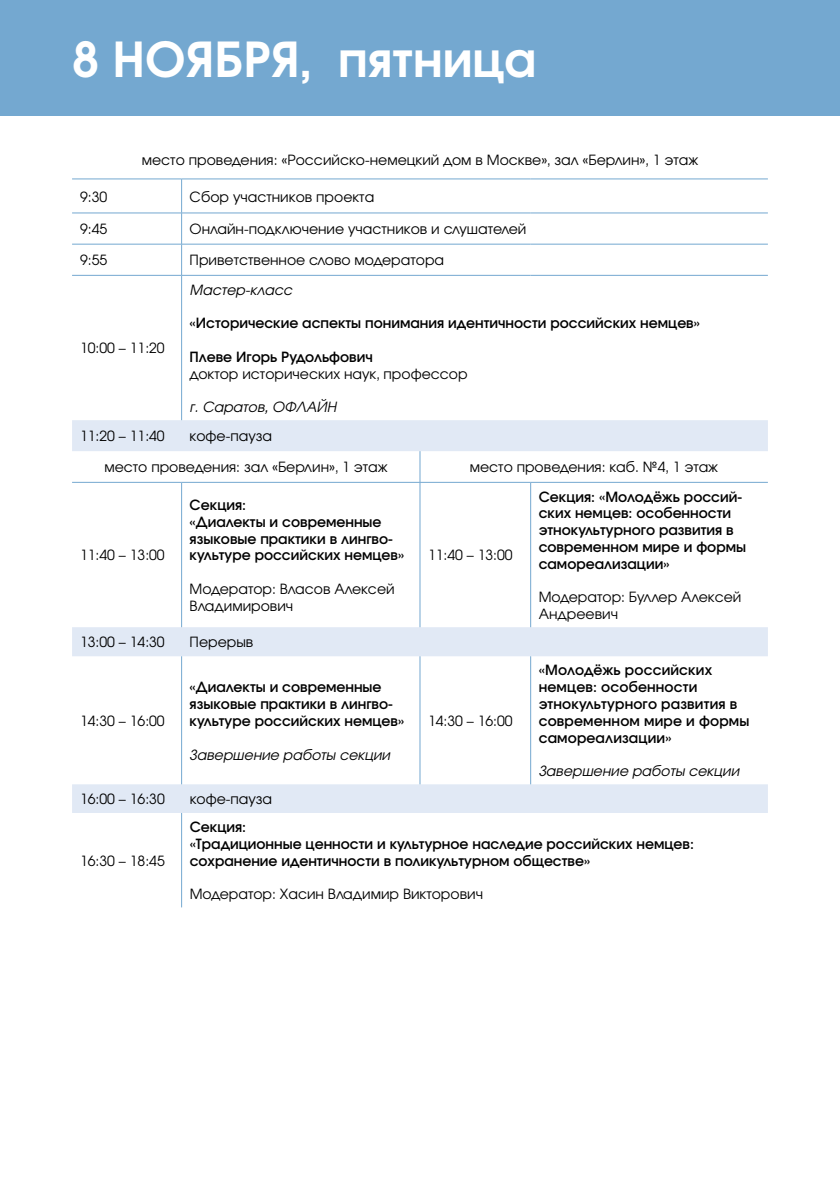
<style>
.page{position:relative;width:840px;height:1191px;background:#fff}
.page>*{position:absolute;margin:0;border:0;box-sizing:border-box;transform-origin:0 0}
.t1{font:700 48px "Involve";color:#fff}
.t2{font:600 14px/16.8px "Involve";color:#000}
.t3{font:14px/16.8px "Involve";color:#000}
.t4{font:italic 14px "Involve";color:#000}
</style>
<div class="page">
<div style="left:0;top:0;width:839px;height:115px;background:#74a8d0"></div>
<svg style="left:72px;top:420px;width:695px;height:393px"></svg>
<hr style="left:72px;top:179px;width:109px;height:1px;background:#74a8d0">
<hr style="left:181px;top:179px;width:239px;height:1px;background:#74a8d0">
<hr style="left:181px;top:179px;width:1px;height:34px;background:#74a8d0">
<hr style="left:420px;top:179px;width:110px;height:1px;background:#74a8d0">
<hr style="left:530px;top:179px;width:237px;height:1px;background:#74a8d0">
<hr style="left:72px;top:213px;width:109px;height:1px;background:#74a8d0">
<hr style="left:181px;top:213px;width:239px;height:1px;background:#74a8d0">
<hr style="left:181px;top:213px;width:1px;height:31px;background:#74a8d0">
<hr style="left:420px;top:213px;width:110px;height:1px;background:#74a8d0">
<hr style="left:530px;top:213px;width:237px;height:1px;background:#74a8d0">
<hr style="left:72px;top:244px;width:109px;height:1px;background:#74a8d0">
<hr style="left:181px;top:244px;width:239px;height:1px;background:#74a8d0">
<hr style="left:181px;top:244px;width:1px;height:31px;background:#74a8d0">
<hr style="left:420px;top:244px;width:110px;height:1px;background:#74a8d0">
<hr style="left:530px;top:244px;width:237px;height:1px;background:#74a8d0">
<hr style="left:72px;top:275px;width:109px;height:1px;background:#74a8d0">
<hr style="left:181px;top:275px;width:239px;height:1px;background:#74a8d0">
<hr style="left:181px;top:275px;width:1px;height:145px;background:#74a8d0">
<hr style="left:420px;top:275px;width:110px;height:1px;background:#74a8d0">
<hr style="left:530px;top:275px;width:237px;height:1px;background:#74a8d0">
<hr style="left:419px;top:451px;width:1px;height:31px;background:#74a8d0">
<hr style="left:72px;top:482px;width:109px;height:1px;background:#74a8d0">
<hr style="left:181px;top:482px;width:239px;height:1px;background:#74a8d0">
<hr style="left:181px;top:482px;width:1px;height:145px;background:#74a8d0">
<hr style="left:420px;top:482px;width:110px;height:1px;background:#74a8d0">
<hr style="left:419px;top:482px;width:1px;height:145px;background:#74a8d0">
<hr style="left:530px;top:482px;width:237px;height:1px;background:#74a8d0">
<hr style="left:530px;top:482px;width:1px;height:145px;background:#74a8d0">
<hr style="left:181px;top:656px;width:1px;height:128px;background:#74a8d0">
<hr style="left:419px;top:656px;width:1px;height:128px;background:#74a8d0">
<hr style="left:530px;top:656px;width:1px;height:128px;background:#74a8d0">
<hr style="left:181px;top:813px;width:1px;height:94px;background:#74a8d0">
<h1 class="t1" style="left:72px;top:27px;width:465px">8 НОЯБРЯ, пятница</h1>
<p class="t3" style="left:142px;top:152px;width:557px">место проведения: «Российско-немецкий дом в Москве», зал «Берлин», 1 этаж</p>
<p class="t3" style="left:80px;top:188px;width:29px">9:30</p>
<p class="t3" style="left:189px;top:188px;width:186px">Сбор участников проекта</p>
<p class="t3" style="left:80px;top:221px;width:29px">9:45</p>
<p class="t3" style="left:189px;top:221px;width:338px">Онлайн-подключение участников и слушателей</p>
<p class="t3" style="left:80px;top:252px;width:29px">9:55</p>
<p class="t3" style="left:189px;top:252px;width:256px">Приветственное слово модератора</p>
<p class="t3" style="left:80px;top:340px;width:86px">10:00 – 11:20</p>
<p class="t4" style="left:189px;top:281px;width:104px">Мастер-класс</p>
<p class="t2" style="left:189px;top:314px;width:511px">«Исторические аспекты понимания идентичности российских немцев»</p>
<p class="t2" style="left:189px;top:348px;width:185px">Плеве Игорь Рудольфович</p>
<p class="t3" style="left:189px;top:365px;width:279px">доктор исторических наук, профессор</p>
<p class="t4" style="left:189px;top:398px;width:148px">г. Саратов, ОФЛАЙН</p>
<p class="t3" style="left:80px;top:428px;width:86px">11:20 – 11:40</p>
<p class="t3" style="left:189px;top:428px;width:84px">кофе-пауза</p>
<p class="t3" style="left:104px;top:459px;width:285px">место проведения: зал «Берлин», 1 этаж</p>
<p class="t3" style="left:469px;top:459px;width:250px">место проведения: каб. №4, 1 этаж</p>
<p class="t3" style="left:80px;top:547px;width:86px">11:40 – 13:00</p>
<p class="t2" style="left:189px;top:496px;width:216px">Секция:<br>«Диалекты и современные языковые практики в лингво&shy;культуре российских немцев»</p>
<p class="t3" style="left:189px;top:580px;width:206px">Модератор: Власов Алексей<br>Владимирович</p>
<p class="t3" style="left:80px;top:634px;width:86px">13:00 – 14:30</p>
<p class="t3" style="left:189px;top:634px;width:65px">Перерыв</p>
<p class="t3" style="left:80px;top:712px;width:86px">14:30 – 16:00</p>
<p class="t2" style="left:189px;top:678px;width:216px">«Диалекты и современные языковые практики в лингво&shy;культуре российских немцев»</p>
<p class="t4" style="left:189px;top:746px;width:202px">Завершение работы секции</p>
<p class="t3" style="left:80px;top:790px;width:86px">16:00 – 16:30</p>
<p class="t3" style="left:189px;top:790px;width:84px">кофе-пауза</p>
<p class="t3" style="left:428px;top:547px;width:86px">11:40 – 13:00</p>
<p class="t3" style="left:428px;top:712px;width:86px">14:30 – 16:00</p>
<p class="t2" style="left:538px;top:488px;width:209px">Секция: «Молодёжь россий&shy;ских немцев: особенности этнокультурного развития в современном мире и формы самореализации»</p>
<p class="t3" style="left:538px;top:589px;width:204px">Модератор: Буллер Алексей<br>Андреевич</p>
<p class="t2" style="left:538px;top:661px;width:212px">«Молодёжь российских немцев: особенности этнокультурного развития в современном мире и формы самореализации»</p>
<p class="t4" style="left:538px;top:762px;width:202px">Завершение работы секции</p>
<p class="t3" style="left:80px;top:852px;width:86px">16:30 – 18:45</p>
<p class="t2" style="left:189px;top:818px;width:505px">Секция:<br>«Традиционные ценности и культурное наследие российских немцев: сохранение идентичности в поликультурном обществе»</p>
<p class="t3" style="left:189px;top:885px;width:295px">Модератор: Хасин Владимир Викторович</p>
</div>
